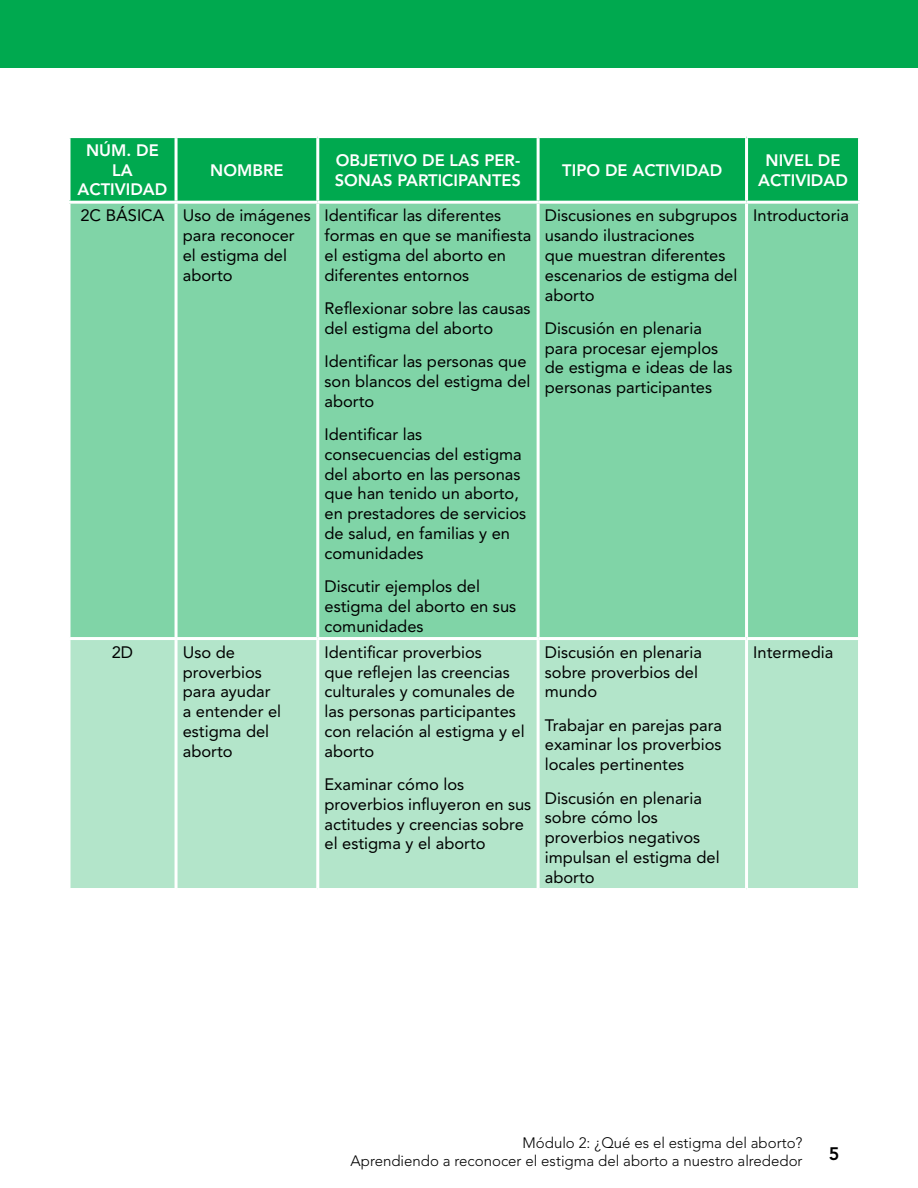
<style>
.page{position:relative;width:918px;height:1188px;background:#fff}
.page>*{position:absolute;margin:0;border:0;box-sizing:border-box;transform-origin:0 0}
.t1{font:800 18px "Avenir LT Std";color:#000}
.t2{font:16.5px/19.8px "Avenir LT Std";color:#000}
.t3{font:800 16.5px/19.8px "Avenir LT Std";color:#fff;text-align:center}
.t4{font:300 15px/18px "Avenir LT Std";color:#000;text-align:right}
</style>
<div class="page">
<div style="left:0;top:0;width:918px;height:68px;background:#00a94f"></div>
<div style="left:70px;top:138px;width:788px;height:63px;background:#00a94f"></div>
<div style="left:70px;top:204px;width:788px;height:433px;background:#80d4a7"></div>
<div style="left:70px;top:640px;width:788px;height:248px;background:#b3e5ca"></div>
<hr style="left:175px;top:138px;width:3px;height:63px;background:#fff">
<hr style="left:316px;top:138px;width:3px;height:63px;background:#fff">
<hr style="left:537px;top:138px;width:3px;height:63px;background:#fff">
<hr style="left:745px;top:138px;width:3px;height:63px;background:#fff">
<hr style="left:175px;top:204px;width:3px;height:433px;background:#fff">
<hr style="left:316px;top:204px;width:3px;height:433px;background:#fff">
<hr style="left:537px;top:204px;width:3px;height:433px;background:#fff">
<hr style="left:745px;top:204px;width:3px;height:433px;background:#fff">
<hr style="left:175px;top:640px;width:3px;height:248px;background:#fff">
<hr style="left:316px;top:640px;width:3px;height:248px;background:#fff">
<hr style="left:537px;top:640px;width:3px;height:248px;background:#fff">
<hr style="left:745px;top:640px;width:3px;height:248px;background:#fff">
<p class="t3" style="left:78px;top:140px;width:91px">NÚM. DE<br>LA<br>ACTIVIDAD</p>
<p class="t3" style="left:210px;top:160px;width:75px">NOMBRE</p>
<p class="t3" style="left:335px;top:150px;width:188px;text-align:left">OBJETIVO DE LAS PER-<br>SONAS PARTICIPANTES</p>
<p class="t3" style="left:562px;top:160px;width:162px">TIPO DE ACTIVIDAD</p>
<p class="t3" style="left:758px;top:150px;width:91px">NIVEL DE<br>ACTIVIDAD</p>
<p class="t2" style="left:183px;top:206px;width:130px;text-indent:-102px">2C BÁSICA Uso de imágenes para reconocer el estigma del aborto</p>
<p class="t2" style="left:325px;top:206px;width:208px">Identificar las diferentes formas en que se manifiesta el estigma del aborto en diferentes entornos</p>
<p class="t2" style="left:325px;top:299px;width:208px">Reflexionar sobre las causas del estigma del aborto</p>
<p class="t2" style="left:325px;top:352px;width:208px">Identificar las personas que son blancos del estigma del aborto</p>
<p class="t2" style="left:325px;top:425px;width:203px">Identificar las consecuencias del estigma del aborto en las personas que han tenido un aborto, en prestadores de servicios de salud, en familias y en comunidades</p>
<p class="t2" style="left:325px;top:577px;width:193px">Discutir ejemplos del estigma del aborto en sus comunidades</p>
<p class="t2" style="left:545px;top:206px;width:194px">Discusiones en subgrupos usando ilustraciones<br>que muestran diferentes escenarios de estigma del aborto</p>
<p class="t2" style="left:545px;top:318px;width:189px">Discusión en plenaria para procesar ejemplos de estigma e ideas de las personas participantes</p>
<p class="t2" style="left:753px;top:206px;width:97px">Introductoria</p>
<p class="t2" style="left:112px;top:642px;width:23px">2D</p>
<p class="t2" style="left:183px;top:642px;width:100px">Uso de proverbios para ayudar a entender el estigma del aborto</p>
<p class="t2" style="left:325px;top:642px;width:202px">Identificar proverbios<br>que reflejen las creencias culturales y comunales de las personas participantes con relación al estigma y el aborto</p>
<p class="t2" style="left:325px;top:775px;width:208px">Examinar cómo los proverbios influyeron en sus actitudes y creencias sobre el estigma y el aborto</p>
<p class="t2" style="left:545px;top:642px;width:159px">Discusión en plenaria sobre proverbios del mundo</p>
<p class="t2" style="left:545px;top:715px;width:179px;text-align:justify">Trabajar en parejas para examinar los proverbios locales pertinentes</p>
<p class="t2" style="left:545px;top:788px;width:176px">Discusión en plenaria sobre cómo los proverbios negativos impulsan el estigma del aborto</p>
<p class="t2" style="left:753px;top:642px;width:82px">Intermedia</p>
<p class="t4" style="left:351px;top:1134px;width:453px">Módulo 2: ¿Qué es el estigma del aborto?<br>Aprendiendo a reconocer el estigma del aborto a nuestro alrededor</p>
<p class="t1" style="left:829px;top:1143px;width:12px">5</p>
</div>
